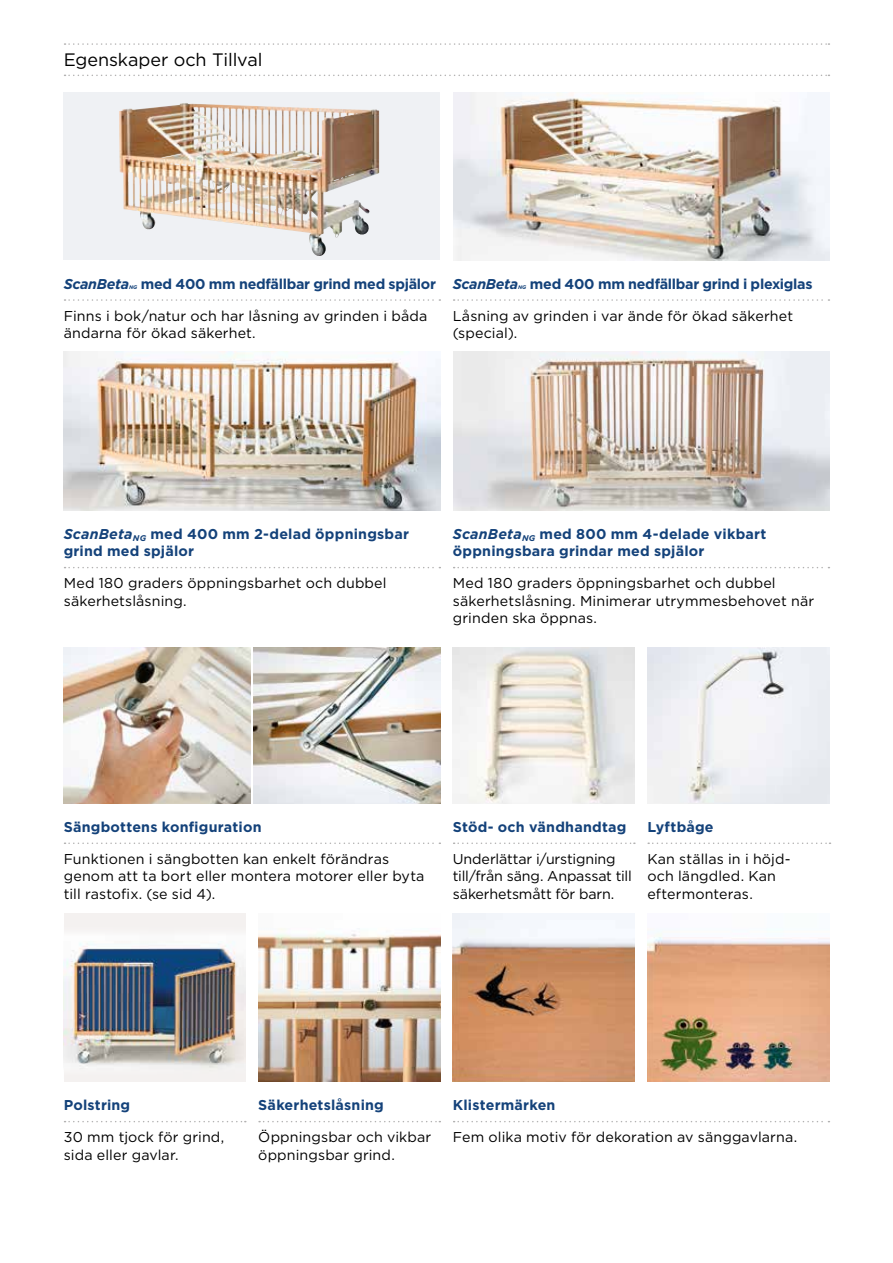
<style>
.page{position:relative;width:893px;height:1263px;background:#fff}
.page>*{position:absolute;margin:0;border:0;box-sizing:border-box;transform-origin:0 0}
.t1{font:18px "Gotham";letter-spacing:-.005em;color:#000}
.t2{font:14.25px/17.2px "Gotham";letter-spacing:.01em;color:#000}
.t3{font:700 14.25px/17.2px "Gotham";letter-spacing:.015em;color:#14427a}
.t4{font:14.25px/17.2px "Gotham";letter-spacing:-.01em;color:#000}
.t5{font:700 14.25px "Gotham";letter-spacing:-.02em;color:#14427a}
.t6{font:italic 700 14.25px "Gotham";letter-spacing:-.02em;color:#14427a}
.t7{font:italic 700 5.25px "Gotham";color:#14427a}
.s1{font-style:italic}
</style>
<div class="page">
<svg style="left:65px;top:43px;width:764px;height:2px"></svg>
<svg style="left:65px;top:75px;width:764px;height:1px"></svg>
<img style="left:453px;top:913px;width:182px;height:169px">
<svg style="left:65px;top:299px;width:375px;height:2px"></svg>
<div style="left:64px;top:913px;width:182px;height:169px;background:#f4f1f0"></div>
<img style="left:64px;top:935px;width:182px;height:133px">
<img style="left:258px;top:928px;width:182px;height:154px">
<svg style="left:65px;top:1121px;width:181px;height:1px"></svg>
<svg style="left:259px;top:1121px;width:181px;height:1px"></svg>
<img style="left:453px;top:92px;width:377px;height:168px">
<svg style="left:454px;top:299px;width:375px;height:2px"></svg>
<div style="left:64px;top:92px;width:376px;height:168px;background:#eff1f4"></div>
<img style="left:119px;top:103px;width:260px;height:153px">
<img style="left:647px;top:931px;width:182px;height:151px">
<svg style="left:454px;top:1121px;width:375px;height:1px"></svg>
<svg style="left:65px;top:567px;width:375px;height:1px"></svg>
<img style="left:453px;top:352px;width:377px;height:158px">
<svg style="left:454px;top:567px;width:375px;height:1px"></svg>
<img style="left:64px;top:352px;width:376px;height:158px">
<img style="left:453px;top:648px;width:182px;height:155px">
<img style="left:64px;top:648px;width:187px;height:155px">
<svg style="left:65px;top:842px;width:375px;height:2px"></svg>
<img style="left:647px;top:648px;width:182px;height:155px">
<svg style="left:454px;top:842px;width:181px;height:2px"></svg>
<img style="left:253px;top:648px;width:187px;height:155px">
<svg style="left:648px;top:842px;width:182px;height:2px"></svg>
<p class="t1" style="left:64px;top:48px;width:200px">Egenskaper och Tillval</p>
<p class="t6" style="left:64px;top:274px;width:67px">ScanBeta</p>
<p class="t7" style="left:129px;top:283px;width:10px">NG</p>
<p class="t5" style="left:141px;top:274px;width:297px">med 400 mm nedfällbar grind med spjälor</p>
<p class="t2" style="left:64px;top:307px;width:365px">Finns i bok/natur och har låsning av grinden i båda ändarna för ökad säkerhet.</p>
<p class="t6" style="left:453px;top:274px;width:67px">ScanBeta</p>
<p class="t7" style="left:518px;top:283px;width:10px">NG</p>
<p class="t5" style="left:530px;top:274px;width:284px">med 400 mm nedfällbar grind i plexiglas</p>
<p class="t2" style="left:453px;top:307px;width:342px">Låsning av grinden i var ände för ökad säkerhet (special).</p>
<p class="t3" style="left:64px;top:525px;width:347px"><span class="s1">ScanBeta</span><sub>NG</sub> med 400 mm 2-delad öppningsbar grind med spjälor</p>
<p class="t2" style="left:64px;top:574px;width:324px">Med 180 graders öppningsbarhet och dubbel säkerhetslåsning.</p>
<p class="t3" style="left:453px;top:525px;width:315px"><span class="s1">ScanBeta</span><sub>NG</sub> med 800 mm 4-delade vikbart öppningsbara grindar med spjälor</p>
<p class="t2" style="left:453px;top:574px;width:363px">Med 180 graders öppningsbarhet och dubbel säkerhetslåsning. Minimerar utrymmesbehovet när grinden ska öppnas.</p>
<p class="t3" style="left:64px;top:818px;width:199px">Sängbottens konfiguration</p>
<p class="t2" style="left:64px;top:850px;width:362px">Funktionen i sängbotten kan enkelt förändras genom att ta bort eller montera motorer eller byta till rastofix. (se sid 4).</p>
<p class="t3" style="left:453px;top:818px;width:175px">Stöd- och vändhandtag</p>
<p class="t4" style="left:453px;top:850px;width:180px">Underlättar i/urstigning till/från säng. Anpassat till säkerhetsmått för barn.</p>
<p class="t3" style="left:647px;top:818px;width:68px">Lyftbåge</p>
<p class="t2" style="left:647px;top:850px;width:145px">Kan ställas in i höjd&shy;och längdled. Kan eftermonteras.</p>
<p class="t3" style="left:64px;top:1096px;width:68px">Polstring</p>
<p class="t2" style="left:64px;top:1128px;width:162px">30 mm tjock för grind, sida eller gavlar.</p>
<p class="t3" style="left:258px;top:1096px;width:127px">Säkerhetslåsning</p>
<p class="t2" style="left:258px;top:1128px;width:174px">Öppningsbar och vikbar öppningsbar grind.</p>
<p class="t3" style="left:453px;top:1096px;width:104px">Klistermärken</p>
<p class="t2" style="left:453px;top:1128px;width:346px">Fem olika motiv för dekoration av sänggavlarna.</p>
</div>
